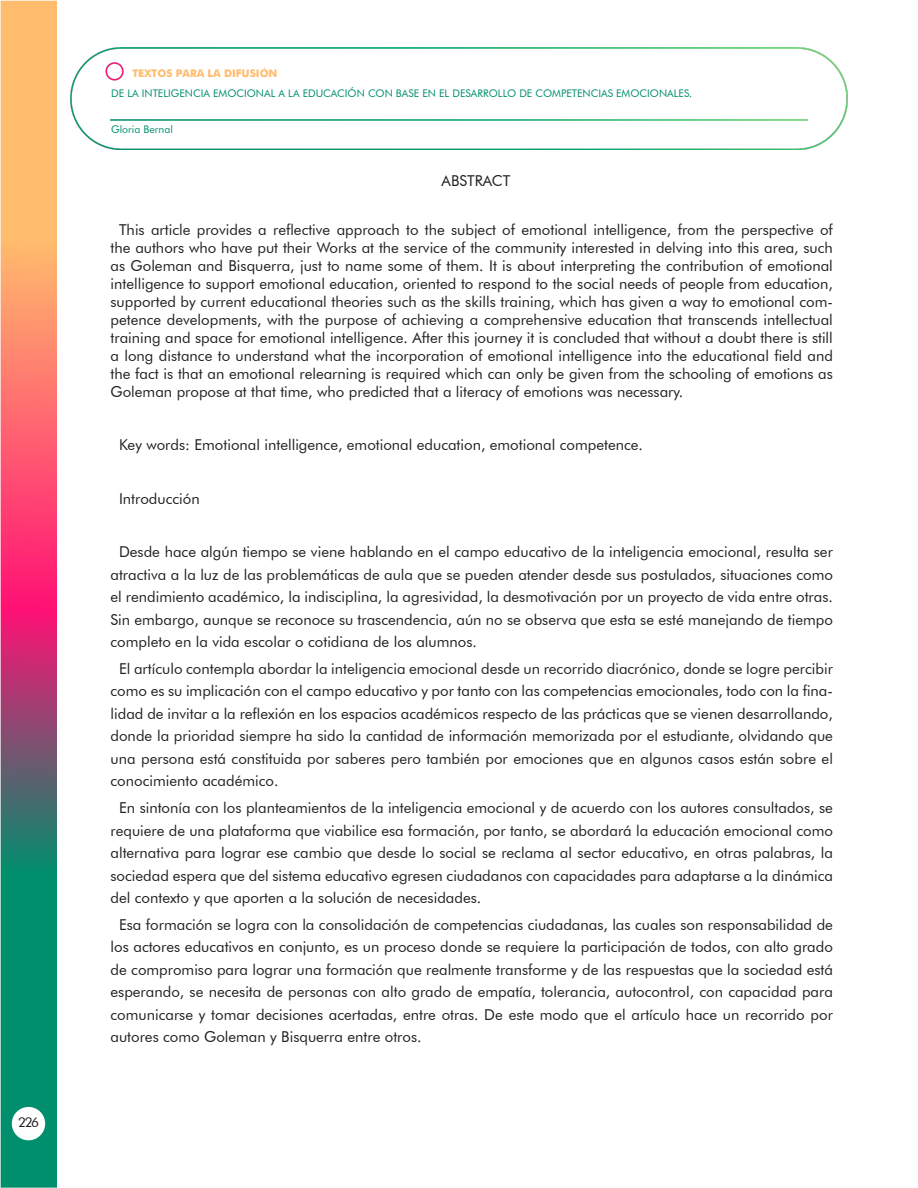
<style>
.page{position:relative;width:918px;height:1188px;background:#fff}
.page>*{position:absolute;margin:0;border:0;box-sizing:border-box;transform-origin:0 0}
.t1{font:15px/22.5px "Futura BT";color:#231f20;text-align:justify}
.t2{font:13.5px "Futura BT";color:#231f20}
.t3{font:10.5px "Futura BT";color:#008f6d}
.t4{font:700 10.5px "Futura";color:#ffbc6d}
</style>
<div class="page">
<img style="left:0;top:0;width:57px;height:1188px">
<img style="left:71px;top:48px;width:776px;height:102px">
<div style="left:12px;top:1107px;width:33px;height:33px;background:#fff;border-radius:50%"></div>
<p class="t2" style="left:18px;top:1114px;width:22px">226</p>
<p class="t4" style="left:132px;top:66px;width:147px">TEXTOS PARA LA DIFUSIÓN</p>
<p class="t3" style="left:111px;top:87px;width:583px">DE LA INTELIGENCIA EMOCIONAL A LA EDUCACIÓN CON BASE EN EL DESARROLLO DE COMPETENCIAS EMOCIONALES.</p>
<p class="t3" style="left:111px;top:123px;width:63px">Gloria Bernal</p>
<p class="t1" style="left:442px;top:169px;width:70px">ABSTRACT</p>
<p class="t1" style="left:111px;top:220px;width:724px;line-height:18px;text-indent:9px">This article provides a reflective approach to the subject of emotional intelligence, from the perspective of the authors who have put their Works at the service of the community interested in delving into this area, such as Goleman and Bisquerra, just to name some of them. It is about interpreting the contribution of emotional intelligence to support emotional education, oriented to respond to the social needs of people from education, supported by current educational theories such as the skills training, which has given a way to emotional com&shy;petence developments, with the purpose of achieving a comprehensive education that transcends intellectual training and space for emotional intelligence. After this journey it is concluded that without a doubt there is still a long distance to understand what the incorporation of emotional intelligence into the educational field and the fact is that an emotional relearning is required which can only be given from the schooling of emotions as Goleman propose at that time, who predicted that a literacy of emotions was necessary.</p>
<p class="t1" style="left:119px;top:434px;width:525px">Key words: Emotional intelligence, emotional education, emotional competence.</p>
<p class="t1" style="left:119px;top:487px;width:82px">Introducción</p>
<p class="t1" style="left:111px;top:541px;width:724px;text-indent:9px">Desde hace algún tiempo se viene hablando en el campo educativo de la inteligencia emocional, resulta ser atractiva a la luz de las problemáticas de aula que se pueden atender desde sus postulados, situaciones como el rendimiento académico, la indisciplina, la agresividad, la desmotivación por un proyecto de vida entre otras.<br>Sin embargo, aunque se reconoce su trascendencia, aún no se observa que esta se esté manejando de tiempo completo en la vida escolar o cotidiana de los alumnos.</p>
<p class="t1" style="left:111px;top:657px;width:724px;text-indent:9px">El artículo contempla abordar la inteligencia emocional desde un recorrido diacrónico, donde se logre percibir como es su implicación con el campo educativo y por tanto con las competencias emocionales, todo con la fina&shy;lidad de invitar a la reflexión en los espacios académicos respecto de las prácticas que se vienen desarrollando, donde la prioridad siempre ha sido la cantidad de información memorizada por el estudiante, olvidando que una persona está constituida por saberes pero también por emociones que en algunos casos están sobre el conocimiento académico.</p>
<p class="t1" style="left:111px;top:797px;width:724px;text-indent:9px">En sintonía con los planteamientos de la inteligencia emocional y de acuerdo con los autores consultados, se requiere de una plataforma que viabilice esa formación, por tanto, se abordará la educación emocional como alternativa para lograr ese cambio que desde lo social se reclama al sector educativo, en otras palabras, la sociedad espera que del sistema educativo egresen ciudadanos con capacidades para adaptarse a la dinámica del contexto y que aporten a la solución de necesidades.</p>
<p class="t1" style="left:111px;top:913px;width:724px;text-indent:9px">Esa formación se logra con la consolidación de competencias ciudadanas, las cuales son responsabilidad de los actores educativos en conjunto, es un proceso donde se requiere la participación de todos, con alto grado de compromiso para lograr una formación que realmente transforme y de las respuestas que la sociedad está esperando, se necesita de personas con alto grado de empatía, tolerancia, autocontrol, con capacidad para comunicarse y tomar decisiones acertadas, entre otras. De este modo que el artículo hace un recorrido por autores como Goleman y Bisquerra entre otros.</p>
</div>
